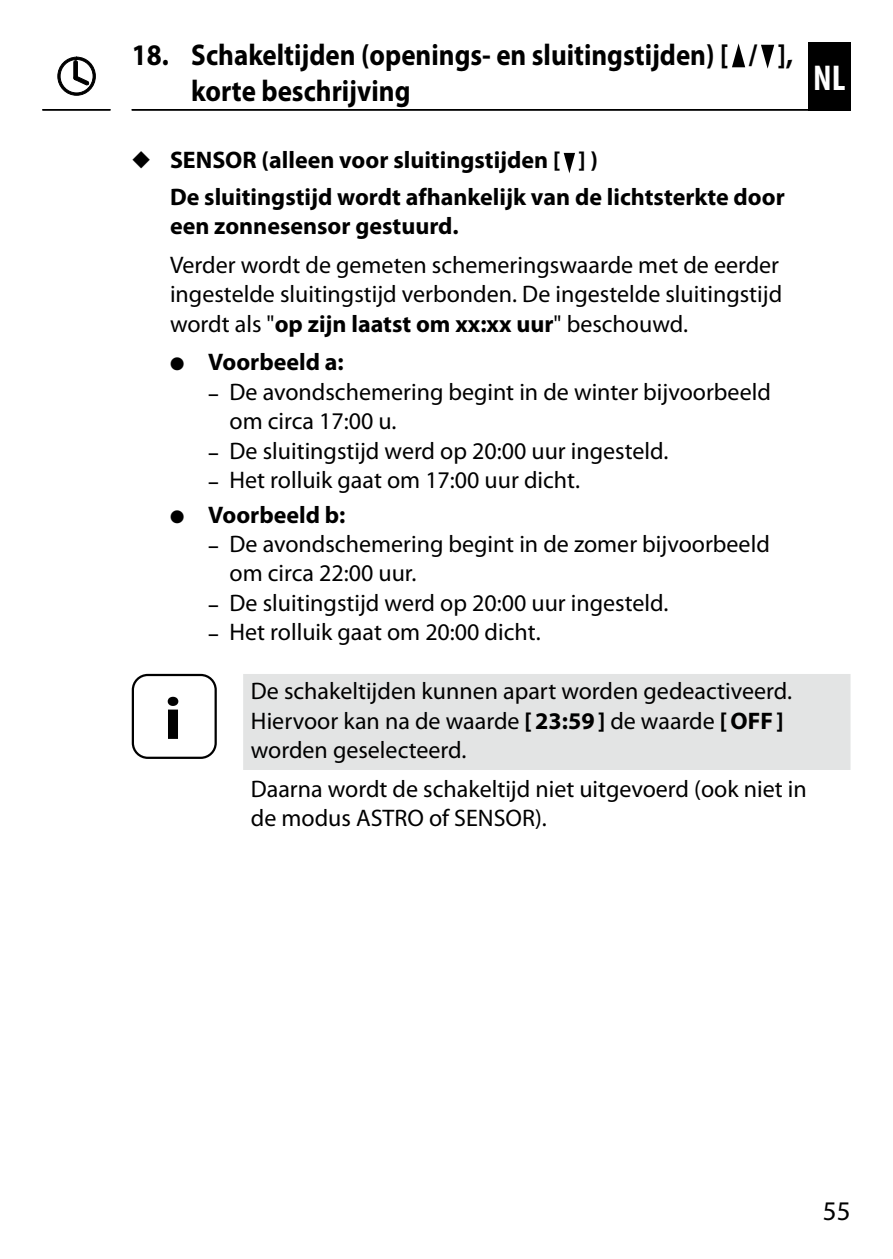
<style>
.page{position:relative;width:893px;height:1259px;background:#fff}
.page>*{position:absolute;margin:0;border:0;box-sizing:border-box;transform-origin:0 0}
.INFO-Icon{font:700 60px "Myriad Pro";color:#000;scale:1.1 1}
.t1{font:700 condensed 36px "Myriad Pro";color:#fff}
.Kapitel_ab_2_-_NL{font:700 30px/36px "Myriad Pro";color:#000;scale:.9 1}
.t2{font:27px "Myriad Pro";color:#000}
.Fließtext_-_NL{font:24px/29.4px "Myriad Pro";color:#000}
.Untertitel_-_NL{font:700 24px/29.4px "Myriad Pro";color:#000}
.Nützliche_Infos_3Zei{font:24px/29.4px "Myriad Pro";color:#000}
.Fließtext_nach_Nützl{font:24px/29.4px "Myriad Pro";color:#000}
.s1{font-weight:700}
.s2{font-weight:700;font-size:18px}
</style>
<div class="page">
<div style="left:808px;top:42px;width:42px;height:69px;background:#000"></div>
<hr style="left:132px;top:109px;width:718px;height:2px;background:#000">
<hr style="left:42px;top:109px;width:68px;height:2px;background:#000">
<svg style="left:732px;top:43px;width:13px;height:24px"></svg>
<svg style="left:761px;top:45px;width:13px;height:24px"></svg>
<div style="left:243px;top:674px;width:607px;height:96px;background:#e3e4e4"></div>
<svg style="left:564px;top:153px;width:11px;height:20px"></svg>
<div style="left:132px;top:674px;width:85px;height:85px;border:2px solid #000;border-radius:15px"></div>
<svg style="left:58px;top:57px;width:37px;height:38px"></svg>
<p class="Kapitel_ab_2_-_NL" style="left:191px;top:36px;width:670px;text-indent:-60px">18. Schakeltijden (openings- en sluitingstijden) [ / ], korte beschrijving</p>
<h2 class="t1" style="left:813px;top:55px;width:34px">NL</h2>
<p class="Untertitel_-_NL" style="left:132px;top:145px;width:468px">◆ SENSOR (alleen voor sluitingstijden [ ] )</p>
<p class="Untertitel_-_NL" style="left:170px;top:181px;width:616px">De sluitingstijd wordt afhankelijk van de lichtsterkte door een zonnesensor gestuurd.</p>
<p class="Fließtext_-_NL" style="left:170px;top:250px;width:614px">Verder wordt de gemeten schemeringswaarde met de eerder ingestelde sluitingstijd verbonden. De ingestelde sluitingstijd wordt als "<span class="s1">op zijn laatst om xx:xx uur</span>" beschouwd.</p>
<p class="Untertitel_-_NL" style="left:170px;top:347px;width:175px">● Voorbeeld a:</p>
<p class="Fließtext_-_NL" style="left:230px;top:377px;width:543px;text-indent:-21px"><span class="s2">−</span> De avondschemering begint in de winter bijvoorbeeld om circa 17:00 u.</p>
<p class="Fließtext_-_NL" style="left:208px;top:436px;width:462px"><span class="s2">−</span> De sluitingstijd werd op 20:00 uur ingesteld.</p>
<p class="Fließtext_-_NL" style="left:208px;top:466px;width:373px"><span class="s2">−</span> Het rolluik gaat om 17:00 uur dicht.</p>
<p class="Untertitel_-_NL" style="left:170px;top:499px;width:177px">● Voorbeeld b:</p>
<p class="Fließtext_-_NL" style="left:230px;top:530px;width:542px;text-indent:-21px"><span class="s2">−</span> De avondschemering begint in de zomer bijvoorbeeld om circa 22:00 uur.</p>
<p class="Fließtext_-_NL" style="left:208px;top:588px;width:462px"><span class="s2">−</span> De sluitingstijd werd op 20:00 uur ingesteld.</p>
<p class="Fließtext_-_NL" style="left:208px;top:618px;width:334px"><span class="s2">−</span> Het rolluik gaat om 20:00 dicht.</p>
<p class="INFO-Icon" style="left:164px;top:679px;width:18px">i</p>
<p class="Nützliche_Infos_3Zei" style="left:251px;top:677px;width:543px">De schakeltijden kunnen apart worden gedeactiveerd.<br>Hiervoor kan na de waarde <span class="s1">[23:59]</span> de waarde <span class="s1">[OFF] </span>worden geselecteerd.</p>
<p class="Fließtext_nach_Nützl" style="left:251px;top:774px;width:557px">Daarna wordt de schakeltijd niet uitgevoerd (ook niet in de modus ASTRO of SENSOR).</p>
<p class="t2" style="left:823px;top:1196px;width:29px">55</p>
</div>
